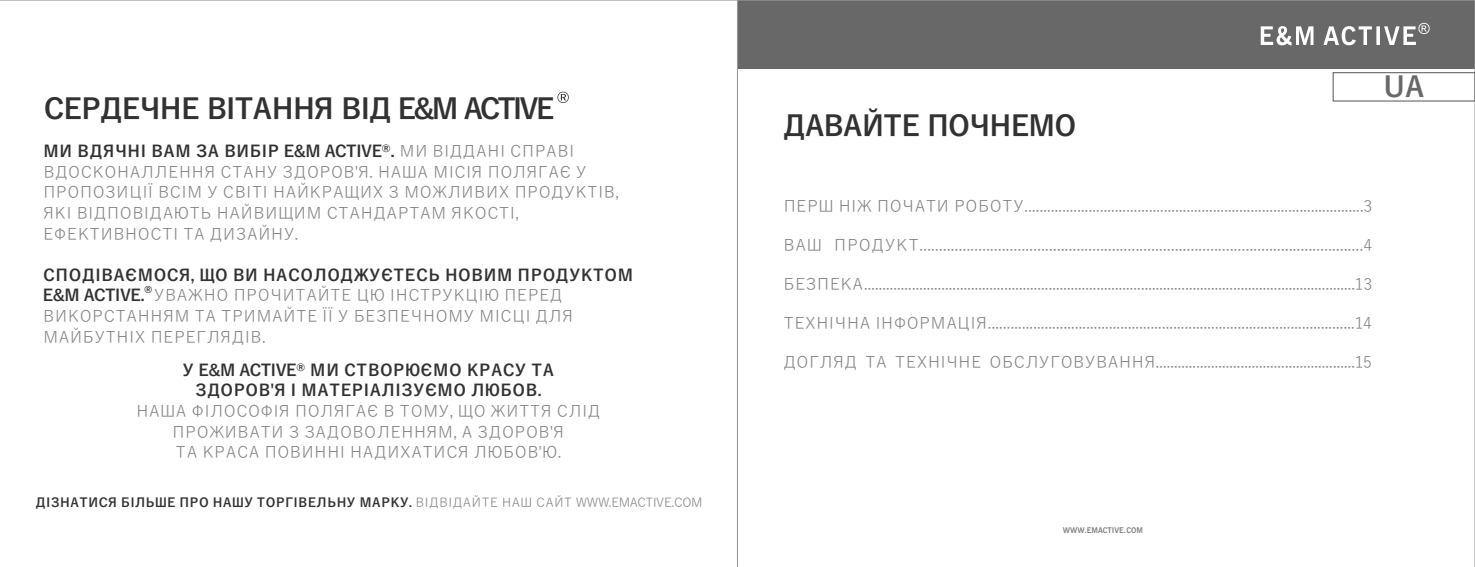
<style>
.page{position:relative;width:1475px;height:567px;background:#fff}
.page>*{position:absolute;margin:0;border:0;box-sizing:border-box;transform-origin:0 0}
.t1{font:700 28px "Yu Gothic";letter-spacing:-.28em;color:#323232}
.t2{font:700 28px "Yu Gothic";color:#686868}
.t3{font:16px/20.6px "Yu Gothic";letter-spacing:-.25em;color:#818281}
.t4{font:16px "Yu Gothic";letter-spacing:-.28em;color:#818281}
.t5{font:700 16px/20.6px "Yu Gothic";letter-spacing:-.2em;color:#323232;text-align:center}
.t6{font:700 12.4px "Yu Gothic";letter-spacing:-.23em;color:#323232}
.t7{font:700 10px "News Gothic BT";color:#323232}
.t8{font:700 7.8px "News Gothic BT";color:#818281}
.s1{font-weight:700;color:#323232}
.s2{font-weight:400;color:#818281}
</style>
<div class="page">
<div style="left:738px;top:0;width:736px;height:69px;background:#686868"></div>
<hr style="left:736px;top:0;width:1px;height:567px;background:#999">
<div style="left:1332px;top:72px;width:142px;height:30px;border:1px solid #686868"></div>
<h1 class="t1" style="left:40px;top:95px;width:515px">СЕРДЕЧНЕ ВІТАННЯ ВІД E&amp;M ACTIVE</h1>
<p class="t3" style="left:40px;top:141px;width:580px"><span class="s1">МИ ВДЯЧНІВАМ ЗА ВИБІР E&amp;M ACTIVE®.</span> МИ ВІДДАНІСПРАВІ ВДОСКОНАЛЛЕННЯ СТАНУ ЗДОРОВ'Я. НАША МІСІЯ ПОЛЯГАЄ У ПРОПОЗИЦІЇВСІМ У СВІТІНАЙКРАЩИХ З МОЖЛИВИХ ПРОДУКТІВ, ЯКІВІДПОВІДАЮТЬ НАЙВИЩИМ СТАНДАРТАМ ЯКОСТІ, ЕФЕКТИВНОСТІТА ДИЗАЙНУ.</p>
<p class="t3" style="left:41px;top:264px;width:594px"><span class="s1">СПОДІВАЄМОСЯ, ЩО ВИ НАСОЛОДЖУЄТЕСЬ НОВИМ ПРОДУКТОМ E&amp;M ACTIVE.</span> УВАЖНО ПРОЧИТАЙТЕ ЦЮ ІНСТРУКЦІЮ ПЕРЕД ВИКОРСТАННЯМ ТА ТРИМАЙТЕЇЇУ БЕЗПЕЧНОМУ МІСЦІДЛЯ МАЙБУТНІХ ПЕРЕГЛЯДІВ.</p>
<p class="t7" style="left:144px;top:286px;width:10px">®</p>
<p class="t5" style="left:180px;top:359px;width:378px">У E&amp;M ACTIVE® МИ СТВОРЮЄМО КРАСУТА<br>ЗДОРОВ'ЯІ МАТЕРІАЛІЗУЄМО ЛЮБОВ.</p>
<p class="t3" style="left:134px;top:401px;width:469px;text-align:center">НАША ФІЛОСОФІЯ ПОЛЯГАЄ В ТОМУ, ЩО ЖИТТЯ СЛІД<br>ПРОЖИВАТИ З ЗАДОВОЛЕННЯМ, А ЗДОРОВ'Я<br>ТА КРАСА ПОВИННІНАДИХАТИСЯ ЛЮБОВ'Ю.</p>
<p class="t6" style="left:35px;top:496px;width:669px">ДІЗНАТИСЯ БІЛЬШЕ ПРО НАШУ ТОРГІВЕЛЬНУ МАРКУ. <span class="s2">ВІДВІДАЙТЕ НАШ САЙТ WWW.EMACTIVE.COM</span></p>
<h1 class="t1" style="left:780px;top:111px;width:300px">ДАВАЙТЕ ПОЧНЕМО</h1>
<h1 class="t2" style="left:1383px;top:73px;width:42px">UA</h1>
<p class="t3" style="left:781px;top:195px;width:592px">ПЕРШ НІЖ ПОЧАТИРОБОТУ..........................................................................................3</p>
<p class="t3" style="left:781px;top:234px;width:592px">ВАШ ПРОДУКТ.................................................................................................................4</p>
<p class="t4" style="left:781px;top:276px;width:592px">БЕЗПЕКА.....................................................................................................................................13</p>
<p class="t3" style="left:780px;top:312px;width:593px">ТЕХНІЧНАІНФОРМАЦІЯ.................................................................................................14</p>
<p class="t3" style="left:781px;top:352px;width:592px">ДОГЛЯД ТА ТЕХНІЧНЕ ОБСЛУГОВУВАННЯ......................................................15</p>
<p class="t8" style="left:1062px;top:527px;width:82px">WWW.EMACTIVE.COM</p>
</div>
